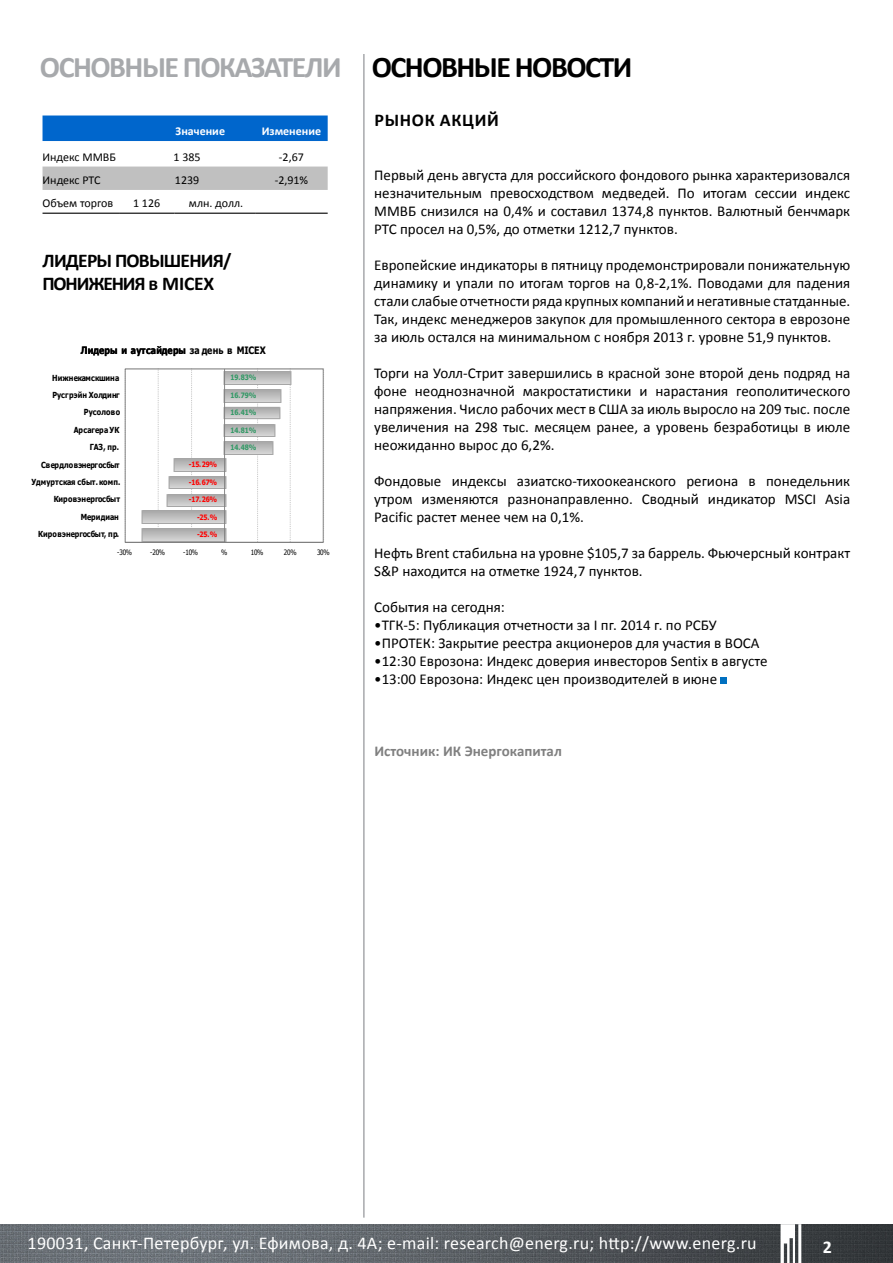
<style>
.page{position:relative;width:893px;height:1263px;background:#fff}
.page>*{position:absolute;margin:0;border:0;box-sizing:border-box;transform-origin:0 0}
.t1{font:700 30px "Calibri";letter-spacing:-.05em;color:#a7a9ac}
.t2{font:700 19.5px/23.4px "Calibri";letter-spacing:-.04em;color:#000}
.t3{font:18px "Calibri";letter-spacing:.015em;color:#fff}
.t4{font:700 18px "Calibri";color:#000}
.t5{font:700 18px "Calibri";color:#fff}
.t6{font:15px/18px "Calibri";color:#000;text-align:justify}
.t7{font:700 15px "Calibri";color:#808080}
.t8{font:12px "Calibri";color:#000}
.t9{font:700 12px "Calibri";color:#fff}
.t10{font:700 10.2px "Tahoma";letter-spacing:.01em;color:#000;scale:.86 1}
.t11{font:700 8.4px "Tahoma";letter-spacing:.015em;color:#000;scale:.86 1}
.t12{font:700 7.35px "Tahoma";letter-spacing:-.01em;color:#f00;scale:.86 1}
.t13{font:700 7.35px "Tahoma";letter-spacing:-.01em;color:#396;scale:.86 1}
.t14{font:7.35px "Tahoma";letter-spacing:-.045em;color:#000;scale:.86 1}
.s1{color:#000}
</style>
<div class="page">
<img style="left:0;top:1224px;width:893px;height:39px">
<hr style="left:363px;top:54px;width:2px;height:1163px;background:#a7a9ac">
<div style="left:720px;top:677px;width:7px;height:7px;background:#0070c0"></div>
<svg style="left:781px;top:1224px;width:20px;height:39px"></svg>
<div style="left:43px;top:116px;width:285px;height:25px;background:#06c"></div>
<div style="left:43px;top:167px;width:285px;height:23px;background:#c0c0c0"></div>
<hr style="left:43px;top:213px;width:76px;height:1px;background:#000">
<hr style="left:119px;top:213px;width:55px;height:1px;background:#000">
<hr style="left:174px;top:213px;width:81px;height:1px;background:#000">
<hr style="left:255px;top:213px;width:73px;height:1px;background:#000">
<svg style="left:158px;top:370px;width:1px;height:157px"></svg>
<svg style="left:290px;top:370px;width:1px;height:170px"></svg>
<div style="left:125px;top:368px;width:199px;height:175px;border:1px solid #7f7f7f"></div>
<svg style="left:191px;top:368px;width:10px;height:159px"></svg>
<svg style="left:248px;top:368px;width:11px;height:174px"></svg>
<img style="left:141px;top:528px;width:85px;height:14px">
<img style="left:141px;top:510px;width:85px;height:15px">
<img style="left:167px;top:493px;width:59px;height:14px">
<img style="left:169px;top:476px;width:57px;height:13px">
<img style="left:174px;top:458px;width:52px;height:15px">
<img style="left:225px;top:440px;width:49px;height:15px">
<img style="left:225px;top:424px;width:50px;height:14px">
<img style="left:225px;top:406px;width:55px;height:14px">
<img style="left:225px;top:388px;width:57px;height:15px">
<img style="left:225px;top:371px;width:66px;height:15px">
<hr style="left:125px;top:542px;width:198px;height:1px;background:#808080">
<hr style="left:224px;top:369px;width:1px;height:173px;background:#808080">
<h1 class="t1" style="left:40px;top:47px;width:594px">ОСНОВНЫЕ ПОКАЗАТЕЛИ <span class="s1">ОСНОВНЫЕ НОВОСТИ</span></h1>
<p class="t9" style="left:176px;top:123px;width:51px">Значение</p>
<p class="t9" style="left:262px;top:123px;width:61px">Изменение</p>
<p class="t8" style="left:43px;top:149px;width:75px">Индекс ММВБ</p>
<p class="t8" style="left:174px;top:149px;width:29px">1 385</p>
<p class="t8" style="left:279px;top:149px;width:26px">-2,67</p>
<p class="t8" style="left:43px;top:172px;width:59px">Индекс РТС</p>
<p class="t8" style="left:175px;top:172px;width:26px">1239</p>
<p class="t8" style="left:275px;top:172px;width:35px">-2,91%</p>
<p class="t8" style="left:43px;top:196px;width:72px">Объем торгов</p>
<p class="t8" style="left:133px;top:196px;width:29px">1 126</p>
<p class="t8" style="left:189px;top:196px;width:56px">млн. долл.</p>
<h2 class="t2" style="left:43px;top:248px;width:191px">ЛИДЕРЫ ПОВЫШЕНИЯ/<br>ПОНИЖЕНИЯ в MICEX</h2>
<p class="t10" style="left:81px;top:343px;width:217px">Лидеры и аутсайдеры за день в MICEX</p>
<p class="t11" style="left:52px;top:372px;width:80px">Нижнекамскшина</p>
<p class="t13" style="left:230px;top:373px;width:32px">19.83%</p>
<p class="t11" style="left:52px;top:389px;width:80px">Русгрэйн Холдинг</p>
<p class="t13" style="left:230px;top:390px;width:32px">16.79%</p>
<p class="t11" style="left:84px;top:406px;width:44px">Русолово</p>
<p class="t13" style="left:230px;top:407px;width:32px">16.41%</p>
<p class="t11" style="left:74px;top:424px;width:54px">Арсагера УК</p>
<p class="t13" style="left:230px;top:425px;width:32px">14.81%</p>
<p class="t11" style="left:90px;top:441px;width:36px">ГАЗ, пр.</p>
<p class="t13" style="left:230px;top:442px;width:32px">14.48%</p>
<p class="t11" style="left:41px;top:458px;width:93px">Свердловэнергосбыт</p>
<p class="t12" style="left:189px;top:459px;width:34px">-15.29%</p>
<p class="t11" style="left:31px;top:476px;width:105px">Удмуртская сбыт. комп.</p>
<p class="t12" style="left:189px;top:477px;width:34px">-16.67%</p>
<p class="t11" style="left:54px;top:493px;width:79px">Кировэнергосбыт</p>
<p class="t12" style="left:189px;top:494px;width:34px">-17.26%</p>
<p class="t11" style="left:81px;top:511px;width:46px">Меридиан</p>
<p class="t12" style="left:197px;top:512px;width:25px">-25.%</p>
<p class="t11" style="left:38px;top:528px;width:96px">Кировэнергосбыт, пр.</p>
<p class="t12" style="left:197px;top:529px;width:25px">-25.%</p>
<p class="t14" style="left:117px;top:547px;width:19px">-30%</p>
<p class="t14" style="left:150px;top:547px;width:19px">-20%</p>
<p class="t14" style="left:183px;top:547px;width:19px">-10%</p>
<p class="t14" style="left:221px;top:547px;width:9px">%</p>
<p class="t14" style="left:251px;top:547px;width:16px">10%</p>
<p class="t14" style="left:284px;top:547px;width:16px">20%</p>
<p class="t14" style="left:317px;top:547px;width:16px">30%</p>
<p class="t4" style="left:375px;top:109px;width:13px">рынок</p>
<p class="t4" style="left:440px;top:109px;width:13px">акций</p>
<p class="t6" style="left:374px;top:166px;width:478px">Первый день августа для российского фондового рынка характеризовался незначительным превосходством медведей. По итогам сессии индекс ММВБ снизился на 0,4% и составил 1374,8 пунктов. Валютный бенчмарк РТС просел на 0,5%, до отметки 1212,7 пунктов.</p>
<p class="t6" style="left:374px;top:256px;width:478px">Европейские индикаторы в пятницу продемонстрировали понижательную динамику и упали по итогам торгов на 0,8-2,1%. Поводами для падения стали слабые отчетности ряда крупных компаний и негативные статданные.<br>Так, индекс менеджеров закупок для промышленного сектора в еврозоне за июль остался на минимальном с ноября 2013 г. уровне 51,9 пунктов.</p>
<p class="t6" style="left:374px;top:364px;width:478px">Торги на Уолл-Стрит завершились в красной зоне второй день подряд на фоне неоднозначной макростатистики и нарастания геополитического напряжения. Число рабочих мест в США за июль выросло на 209 тыс. после увеличения на 298 тыс. месяцем ранее, а уровень безработицы в июле неожиданно вырос до 6,2%.</p>
<p class="t6" style="left:374px;top:472px;width:478px">Фондовые индексы азиатско-тихоокеанского региона в понедельник утром изменяются разнонаправленно. Сводный индикатор MSCI Asia Pacific растет менее чем на 0,1%.</p>
<p class="t6" style="left:374px;top:544px;width:478px">Нефть Brent стабильна на уровне $105,7 за баррель. Фьючерсный контракт<br>S&amp;P находится на отметке 1924,7 пунктов.</p>
<p class="t6" style="left:374px;top:598px;width:132px">События на сегодня:</p>
<p class="t6" style="left:374px;top:616px;width:344px">•ТГК-5: Публикация отчетности за I пг. 2014 г. по РСБУ</p>
<p class="t6" style="left:374px;top:634px;width:387px">•ПРОТЕК: Закрытие реестра акционеров для участия в ВОСА</p>
<p class="t6" style="left:374px;top:652px;width:395px">•12:30 Еврозона: Индекс доверия инвесторов Sentix в августе</p>
<p class="t6" style="left:374px;top:670px;width:344px">•13:00 Еврозона: Индекс цен производителей в июне</p>
<p class="t7" style="left:374px;top:741px;width:189px">Источник: ИК Энергокапитал</p>
<p class="t3" style="left:28px;top:1232px;width:730px">190031, Санкт-Петербург, ул. Ефимова, д. 4А; e-mail: research@energ.ru; http://www.energ.ru</p>
<p class="t5" style="left:823px;top:1235px;width:11px">2</p>
</div>
